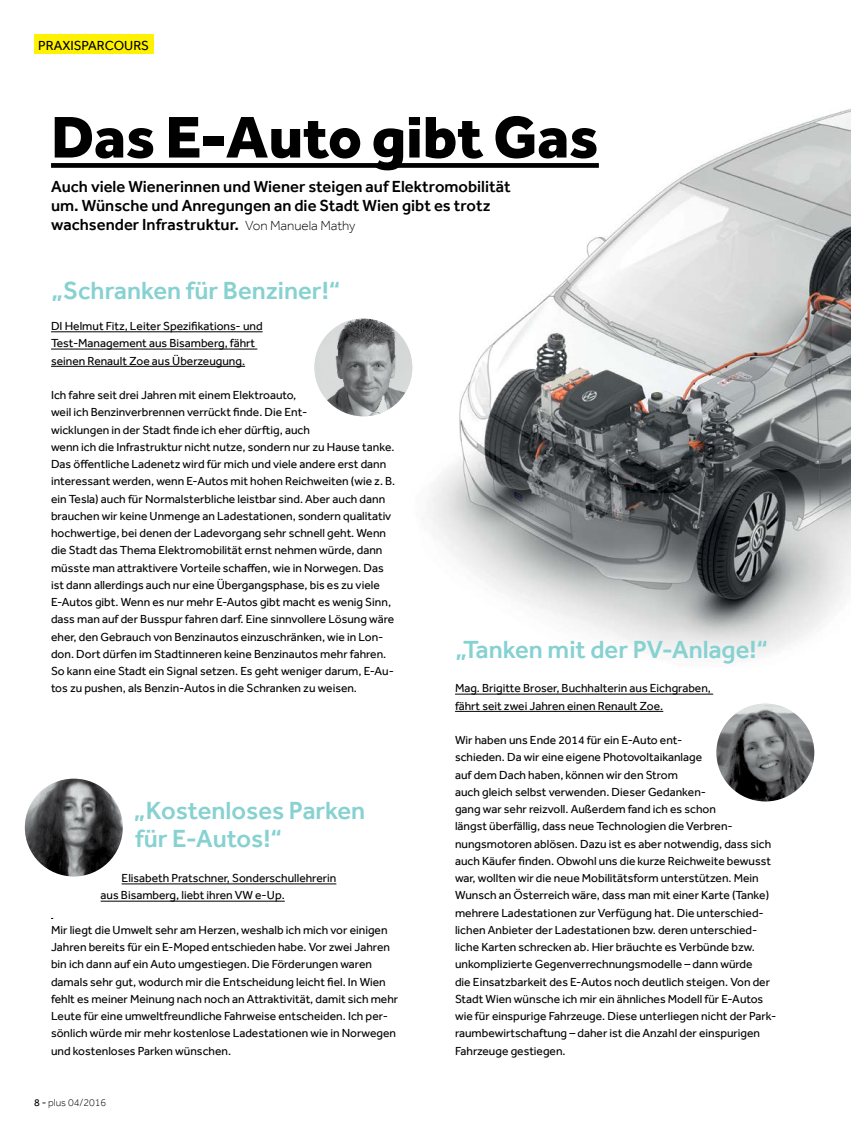
<style>
.page{position:relative;width:851px;height:1127px;background:#fff}
.page>*{position:absolute;margin:0;border:0;box-sizing:border-box;transform-origin:0 0}
.t1{font:800 60.75px "Effra";color:#000}
.t2{font:500 25.5px/28.5px "Effra";color:#87d1d1}
.t3{font:500 16.5px/18.8px "Effra";color:#000}
.t4{font:13.5px "Effra";color:#000}
.t5{font:12px/17.2px "Effra";color:#000}
.t6{font:300 10.5px "Effra";color:#000}
.s1{font-weight:300;font-size:13.5px}
.s2{font-weight:400}
</style>
<div class="page">
<img style="left:363px;top:109px;width:487px;height:549px">
<div style="left:34px;top:35px;width:119px;height:19px;background:#fff200"></div>
<hr style="left:51px;top:331px;width:211px;height:1px;background:#000">
<hr style="left:51px;top:349px;width:206px;height:1px;background:#000">
<hr style="left:51px;top:366px;width:194px;height:1px;background:#000">
<hr style="left:122px;top:883px;width:214px;height:1px;background:#000">
<hr style="left:101px;top:901px;width:184px;height:1px;background:#000">
<hr style="left:455px;top:694px;width:258px;height:1px;background:#000">
<hr style="left:455px;top:711px;width:208px;height:1px;background:#000">
<div style="left:51px;top:163px;width:547px;height:5px;background:#000"></div>
<img style="left:25px;top:779px;width:98px;height:97px;border-radius:49px">
<img style="left:314px;top:318px;width:98px;height:98px;border-radius:49px">
<img style="left:716px;top:704px;width:98px;height:97px;border-radius:49px">
<p class="t4" style="left:38px;top:37px;width:111px">Praxis parcours</p>
<h1 class="t1" style="left:51px;top:99px;width:549px">Das E-Auto gibt Gas</h1>
<h3 class="t3" style="left:51px;top:177px;width:461px">Auch viele Wienerinnen und Wiener steigen auf Elektromobilität um. Wünsche und Anregungen an die Stadt Wien gibt es trotz wachsender Infrastruktur. <span class="s1">Von Manuela Mathy</span></h3>
<h2 class="t2" style="left:51px;top:276px;width:291px">„Schranken für Benziner!“</h2>
<p class="t5" style="left:51px;top:317px;width:213px">DI Helmut Fitz, Leiter Spezifikations- und<br>Test-Management aus Bisamberg, fährt seinen Renault Zoe aus Überzeugung.</p>
<p class="t5" style="left:51px;top:386px;width:345px">Ich fahre seit drei Jahren mit einem Elektroauto,<br>weil ich Benzinverbrennen verrückt finde. Die Ent-<br>wicklungen in der Stadt finde ich eher dürftig, auch<br>wenn ich die Infrastruktur nicht nutze, sondern nur zu Hause tanke.<br>Das öffentliche Ladenetz wird für mich und viele andere erst dann interessant werden, wenn E-Autos mit hohen Reichweiten (wie z. B. ein Tesla) auch für Normalsterbliche leistbar sind. Aber auch dann brauchen wir keine Unmenge an Ladestationen, sondern qualitativ hochwertige, bei denen der Ladevorgang sehr schnell geht. Wenn die Stadt das Thema Elektromobilität ernst nehmen würde, dann müsste man attraktivere Vorteile schaffen, wie in Norwegen. Das ist dann allerdings auch nur eine Übergangsphase, bis es zu viele E-Autos gibt. Wenn es nur mehr E-Autos gibt macht es wenig Sinn, dass man auf der Busspur fahren darf. Eine sinnvollere Lösung wäre eher, den Gebrauch von Benzinautos einzuschränken, wie in Lon&shy;don. Dort dürfen im Stadtinneren keine Benzinautos mehr fahren.<br>So kann eine Stadt ein Signal setzen. Es geht weniger darum, E-Au&shy;tos zu pushen, als Benzin-Autos in die Schranken zu weisen.</p>
<h2 class="t2" style="left:134px;top:795px;width:233px">„Kostenloses Parken für E-Autos!“</h2>
<p class="t5" style="left:101px;top:869px;width:237px;text-indent:21px">Elisabeth Pratschner, Sonderschullehrerin aus Bisamberg, liebt ihren VW e-Up.</p>
<p class="t5" style="left:51px;top:921px;width:348px">Mir liegt die Umwelt sehr am Herzen, weshalb ich mich vor einigen Jahren bereits für ein E-Moped entschieden habe. Vor zwei Jahren bin ich dann auf ein Auto umgestiegen. Die Förderungen waren damals sehr gut, wodurch mir die Entscheidung leicht fiel. In Wien fehlt es meiner Meinung nach noch an Attraktivität, damit sich mehr Leute für eine umweltfreundliche Fahrweise entscheiden. Ich per&shy;sönlich würde mir mehr kostenlose Ladestationen wie in Norwegen und kostenloses Parken wünschen.</p>
<p class="t6" style="left:34px;top:1097px;width:74px"><span class="s2">8 -</span> plus 04/2016</p>
<h2 class="t2" style="left:455px;top:635px;width:314px">„Tanken mit der PV-Anlage!“</h2>
<p class="t5" style="left:455px;top:679px;width:257px">Mag. Brigitte Broser, Buchhalterin aus Eichgraben, fährt seit zwei Jahren einen Renault Zoe.</p>
<p class="t5" style="left:455px;top:731px;width:321px">Wir haben uns Ende 2014 für ein E-Auto ent-<br>schieden. Da wir eine eigene Photovoltaikanlage<br>auf dem Dach haben, können wir den Strom<br>auch gleich selbst verwenden. Dieser Gedanken-<br>gang war sehr reizvoll. Außerdem fand ich es schon<br>längst überfällig, dass neue Technologien die Verbren&shy;nungsmotoren ablösen. Dazu ist es aber notwendig, dass sich auch Käufer finden. Obwohl uns die kurze Reichweite bewusst war, wollten wir die neue Mobilitätsform unterstützen. Mein Wunsch an Österreich wäre, dass man mit einer Karte (Tanke) mehrere Ladestationen zur Verfügung hat. Die unterschied&shy;lichen Anbieter der Ladestationen bzw. deren unterschied&shy;liche Karten schrecken ab. Hier bräuchte es Verbünde bzw. unkomplizierte Gegenverrechnungsmodelle – dann würde<br>die Einsatzbarkeit des E-Autos noch deutlich steigen. Von der Stadt Wien wünsche ich mir ein ähnliches Modell für E-Autos wie für einspurige Fahrzeuge. Diese unterliegen nicht der Park&shy;raumbewirtschaftung – daher ist die Anzahl der einspurigen Fahrzeuge gestiegen.</p>
</div>
